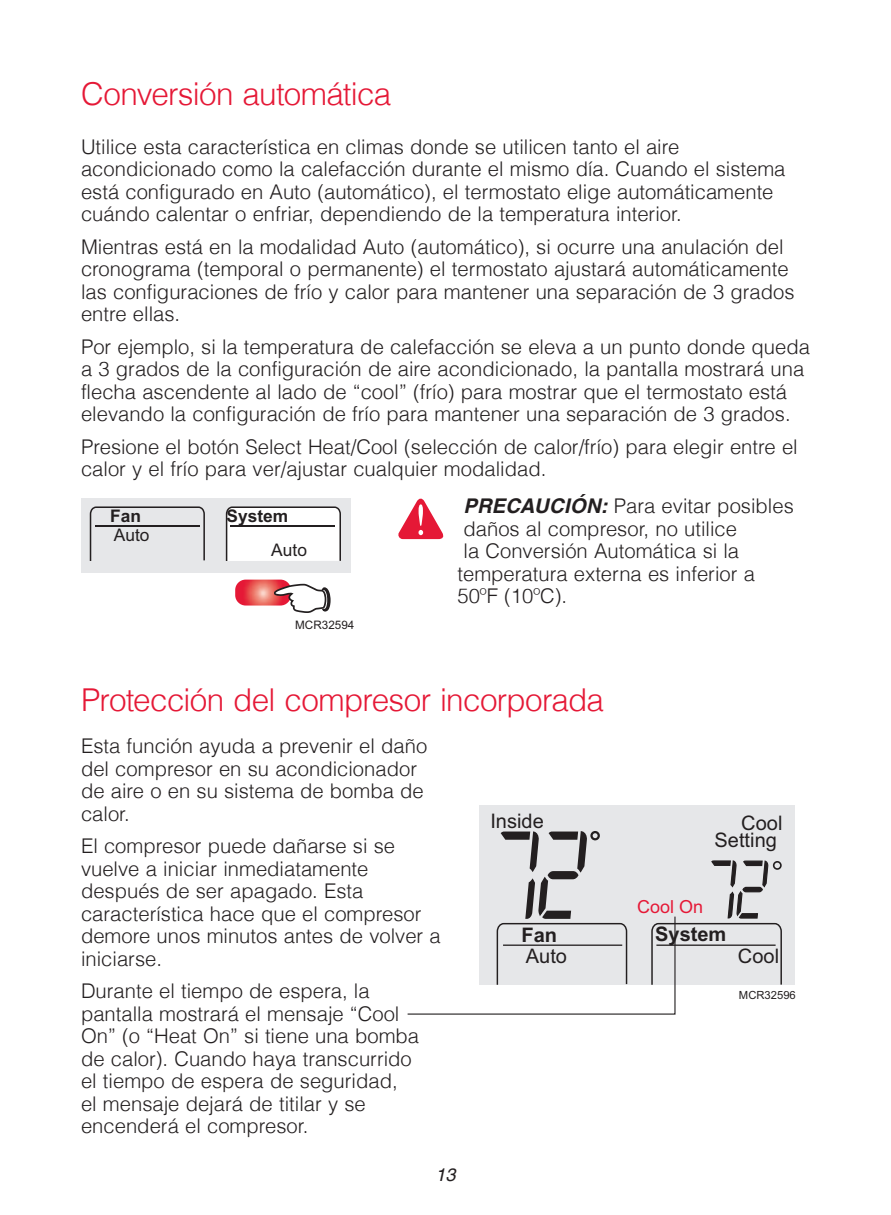
<style>
.page{position:relative;width:891px;height:1215px;background:#fff}
.page>*{position:absolute;margin:0;border:0;box-sizing:border-box;transform-origin:0 0}
.t1{font:300 31.5px "Helvetica LT";letter-spacing:-.025em;color:#e51836}
.t2{font:300 20.25px/22.5px "Helvetica LT";color:#231f20}
.t3{font:20.03px "Arial";color:#231f20}
.t4{font:700 20.03px "Arial";color:#231f20}
.t5{font:18px "Arial";color:#e51836}
.t6{font:italic 18px "Helvetica LT";color:#231f20}
.t7{font:700 17.32px "Arial";color:#231f20}
.t8{font:17.32px "Arial";color:#231f20}
.t9{font:11.7px "Arial";color:#231f20}
.t10{font:11.25px "Arial";color:#231f20}
.s1{font-weight:700;font-style:italic}
</style>
<div class="page">
<div style="left:81px;top:499px;width:269px;height:74px;background:#e6e7e9"></div>
<svg style="left:226px;top:506px;width:115px;height:55px;background:#f3f2f2"></svg>
<svg style="left:90px;top:506px;width:115px;height:55px"></svg>
<hr style="left:230px;top:525px;width:105px;height:2px;background:#231f20">
<hr style="left:96px;top:525px;width:104px;height:2px;background:#231f20">
<img style="left:235px;top:580px;width:54px;height:26px">
<svg style="left:274px;top:584px;width:57px;height:29px"></svg>
<svg style="left:398px;top:499px;width:45px;height:40px"></svg>
<div style="left:480px;top:805px;width:315px;height:179px;background:#e6e7e9"></div>
<svg style="left:407px;top:830px;width:376px;height:185px"></svg>
<h1 class="t1" style="left:81px;top:74px;width:312px">Conversión automática</h1>
<p class="t2" style="left:81px;top:135px;width:706px">Utilice esta característica en climas donde se utilicen tanto el aire acondicionado como la calefacción durante el mismo día. Cuando el sistema está configurado en Auto (automático), el termostato elige automáticamente cuándo calentar o enfriar, dependiendo de la temperatura interior.</p>
<p class="t2" style="left:81px;top:235px;width:715px">Mientras está en la modalidad Auto (automático), si ocurre una anulación del cronograma (temporal o permanente) el termostato ajustará automáticamente las configuraciones de frío y calor para mantener una separación de 3 grados entre ellas.</p>
<p class="t2" style="left:81px;top:335px;width:731px">Por ejemplo, si la temperatura de calefacción se eleva a un punto donde queda a 3 grados de la configuración de aire acondicionado, la pantalla mostrará una flecha ascendente al lado de “cool” (frío) para mostrar que el termostato está elevando la configuración de frío para mantener una separación de 3 grados.</p>
<p class="t2" style="left:81px;top:435px;width:718px">Presione el botón Select Heat/Cool (selección de calor/frío) para elegir entre el calor y el frío para ver/ajustar cualquier modalidad.</p>
<p class="t7" style="left:110px;top:505px;width:32px">Fan</p>
<p class="t7" style="left:227px;top:505px;width:63px">System</p>
<p class="t8" style="left:114px;top:524px;width:37px">Auto</p>
<p class="t8" style="left:271px;top:538px;width:37px">Auto</p>
<p class="t9" style="left:295px;top:617px;width:61px">MCR32594</p>
<p class="t2" style="left:457px;top:495px;width:338px"><span class="s1">PRECAUCIÓN:</span> Para evitar posibles daños al compresor, no utilice<br>la Conversión Automática si la temperatura externa es inferior a<br>50ºF (10ºC).</p>
<h1 class="t1" style="left:81px;top:680px;width:524px">Protección del compresor incorporada</h1>
<p class="t2" style="left:81px;top:734px;width:348px">Esta función ayuda a prevenir el daño del compresor en su acondicionador de aire o en su sistema de bomba de calor.</p>
<p class="t2" style="left:81px;top:835px;width:361px">El compresor puede dañarse si se vuelve a iniciar inmediatamente después de ser apagado. Esta característica hace que el compresor demore unos minutos antes de volver a iniciarse.</p>
<p class="t2" style="left:81px;top:980px;width:340px">Durante el tiempo de espera, la pantalla mostrará el mensaje “Cool<br>On” (o “Heat On” si tiene una bomba de calor). Cuando haya transcurrido el tiempo de espera de seguridad,<br>el mensaje dejará de titilar y se encenderá el compresor.</p>
<p class="t10" style="left:739px;top:988px;width:58px">MCR32596</p>
<p class="t3" style="left:490px;top:807px;width:55px">Inside</p>
<p class="t3" style="left:741px;top:809px;width:43px">Cool</p>
<p class="t3" style="left:715px;top:827px;width:64px">Setting</p>
<p class="t5" style="left:637px;top:895px;width:68px">Cool On</p>
<p class="t4" style="left:521px;top:921px;width:37px">Fan</p>
<p class="t4" style="left:655px;top:921px;width:73px">System</p>
<p class="t3" style="left:526px;top:943px;width:43px">Auto</p>
<p class="t3" style="left:738px;top:943px;width:43px">Cool</p>
<p class="t6" style="left:435px;top:1164px;width:22px">13</p>
</div>
